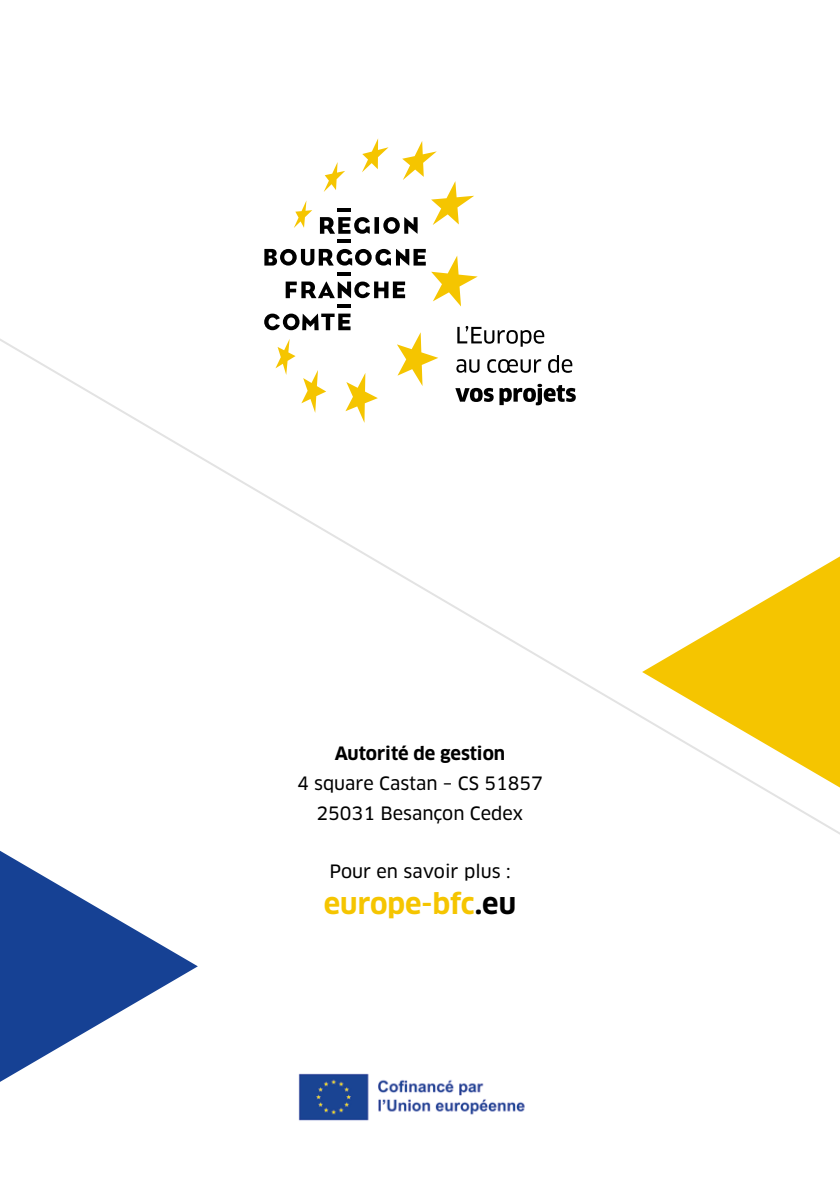
<style>
.page{position:relative;width:840px;height:1191px;background:#fff}
.page>*{position:absolute;margin:0;border:0;box-sizing:border-box;transform-origin:0 0}
.t1{font:700 28px "Clan Pro";color:#f5c500}
.t2{font:18px/30px "Clan Pro News";color:#000;text-align:center}
.t3{font:700 18px "Clan Pro";color:#000}
.s1{color:#000}
</style>
<div class="page">
<svg style="left:264px;top:313px;width:86px;height:14px"></svg>
<svg style="left:285px;top:281px;width:120px;height:17px"></svg>
<svg style="left:264px;top:249px;width:161px;height:16px"></svg>
<hr style="left:337px;top:304px;width:14px;height:4px;background:#000">
<hr style="left:337px;top:272px;width:14px;height:3px;background:#000">
<hr style="left:337px;top:240px;width:14px;height:3px;background:#000">
<svg style="left:294px;top:200px;width:18px;height:28px"></svg>
<svg style="left:431px;top:256px;width:46px;height:50px"></svg>
<svg style="left:320px;top:138px;width:154px;height:96px"></svg>
<svg style="left:457px;top:326px;width:25px;height:1px"></svg>
<img style="left:298px;top:1073px;width:227px;height:48px">
<svg style="left:0;top:850px;width:198px;height:232px;fill:#164194"></svg>
<svg style="left:0;top:327px;width:839px;height:507px"></svg>
<p class="t3" style="left:334px;top:742px;width:172px">Autorité de gestion</p>
<p class="t2" style="left:297px;top:768px;width:247px">4 square Castan – CS 51857<br>25031 Besançon Cedex</p>
<p class="t2" style="left:329px;top:856px;width:182px">Pour en savoir plus :</p>
<h1 class="t1" style="left:323px;top:887px;width:194px">europe-bfc<span class="s1">.eu</span></h1>
</div>
